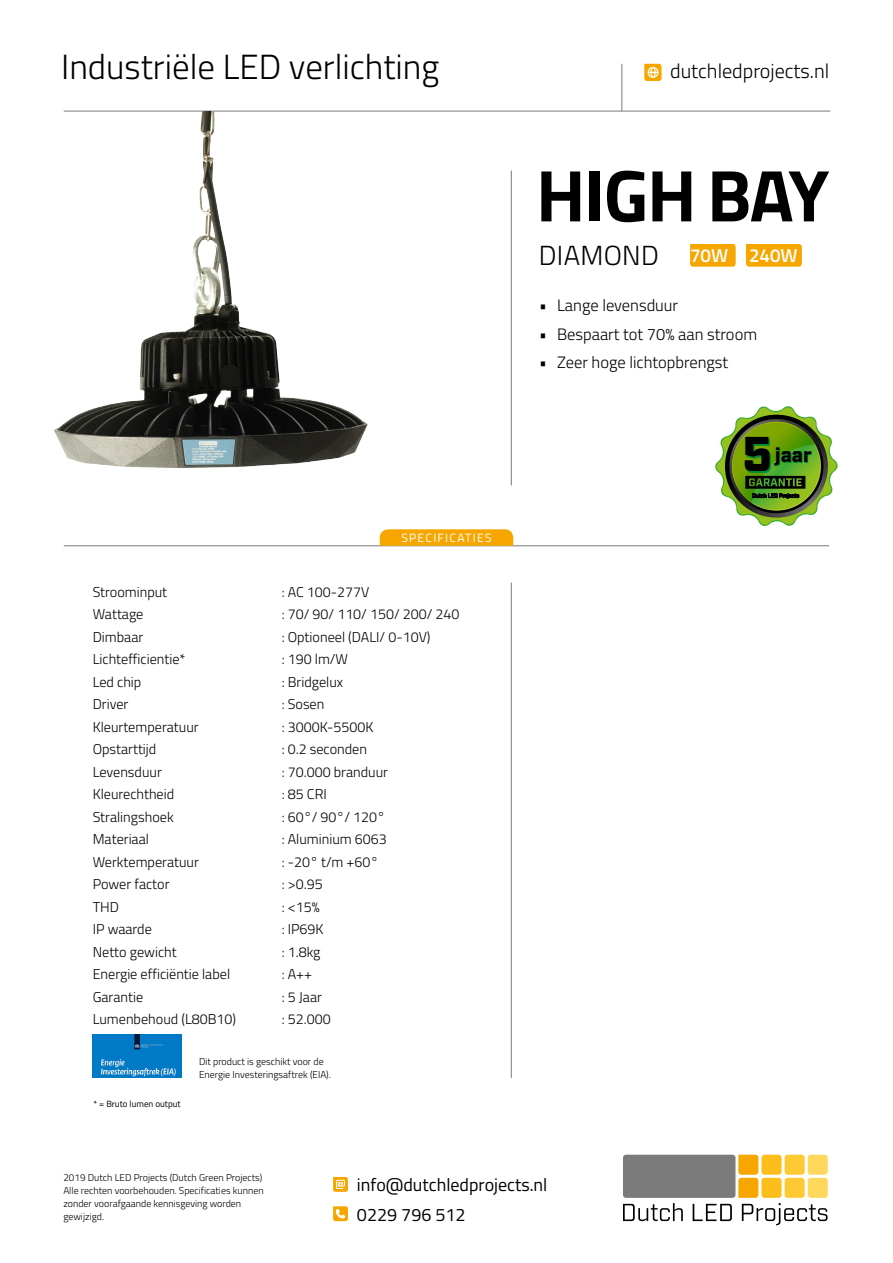
<style>
.page{position:relative;width:893px;height:1263px;background:#fff}
.page>*{position:absolute;margin:0;border:0;box-sizing:border-box;transform-origin:0 0}
.t1{font:700 73.35px "Titillium Web";letter-spacing:-.02em;color:#000}
.t2{font:900 48.75px "Industry";color:#000}
.t3{font:300 34.95px "Titillium Web";color:#000}
.t4{font:300 27.6px "Titillium Web";letter-spacing:.01em;color:#000}
.t5{font:300 20.1px "Titillium Web";color:#000}
.t6{font:900 20.1px "Industry";color:#000}
.t7{font:600 18.75px "Titillium Web";color:#fff}
.t8{font:18px "Titillium Web";color:#000}
.t9{font:300 16.5px "Titillium Web";color:#000}
.t10{font:300 14.25px "Titillium Web";color:#000}
.t11{font:12px "Titillium Web";letter-spacing:.11em;color:#fff}
.t12{font:300 9.9px/13px "Titillium Web";color:#000}
.t13{font:9px "Titillium Web";color:#000}
</style>
<div class="page">
<hr style="left:621px;top:64px;width:1px;height:47px;background:#7c7b7b">
<hr style="left:64px;top:545px;width:765px;height:1px;background:#7c7b7b">
<hr style="left:511px;top:583px;width:1px;height:495px;background:#7c7b7b">
<hr style="left:64px;top:111px;width:766px;height:1px;background:#7c7b7b">
<svg style="left:808px;top:1178px;width:20px;height:20px"></svg>
<svg style="left:808px;top:1155px;width:20px;height:20px"></svg>
<div style="left:623px;top:1155px;width:112px;height:43px;background:#7c7b7b;border-radius:3px"></div>
<svg style="left:623px;top:1203px;width:60px;height:18px"></svg>
<svg style="left:693px;top:1204px;width:39px;height:17px"></svg>
<svg style="left:738px;top:1155px;width:89px;height:70px"></svg>
<svg style="left:380px;top:529px;width:133px;height:17px;background:#f6a809"></svg>
<svg style="left:644px;top:64px;width:17px;height:17px"></svg>
<svg style="left:333px;top:1206px;width:15px;height:15px"></svg>
<svg style="left:333px;top:1177px;width:15px;height:15px"></svg>
<hr style="left:511px;top:171px;width:1px;height:314px;background:#7c7b7b">
<svg style="left:746px;top:244px;width:56px;height:23px"></svg>
<svg style="left:715px;top:406px;width:123px;height:120px"></svg>
<img style="left:93px;top:1034px;width:88px;height:44px">
<svg style="left:690px;top:244px;width:46px;height:23px"></svg>
<img style="left:54px;top:111px;width:421px;height:357px">
<h3 class="t3" style="left:61px;top:41px;width:380px">Industriële LED verlichting</h3>
<p class="t11" style="left:401px;top:529px;width:92px">SPECIFICATIES</p>
<p class="t10" style="left:93px;top:581px;width:76px">Stroominput</p>
<p class="t10" style="left:282px;top:581px;width:89px">: AC 100-277V</p>
<p class="t10" style="left:93px;top:604px;width:52px">Wattage</p>
<p class="t10" style="left:282px;top:604px;width:179px">: 70/ 90/ 110/ 150/ 200/ 240</p>
<p class="t10" style="left:93px;top:626px;width:52px">Dimbaar</p>
<p class="t10" style="left:282px;top:626px;width:150px">: Optioneel (DALI/ 0-10V)</p>
<p class="t10" style="left:93px;top:649px;width:94px">Lichtefficientie*</p>
<p class="t10" style="left:282px;top:649px;width:68px">: 190 lm/W</p>
<p class="t10" style="left:93px;top:671px;width:50px">Led chip</p>
<p class="t10" style="left:282px;top:671px;width:63px">: Bridgelux</p>
<p class="t10" style="left:93px;top:694px;width:37px">Driver</p>
<p class="t10" style="left:282px;top:694px;width:44px">: Sosen</p>
<p class="t10" style="left:93px;top:716px;width:108px">Kleurtemperatuur</p>
<p class="t10" style="left:282px;top:716px;width:93px">: 3000K-5500K</p>
<p class="t10" style="left:93px;top:739px;width:65px">Opstarttijd</p>
<p class="t10" style="left:282px;top:739px;width:87px">: 0.2 seconden</p>
<p class="t10" style="left:93px;top:761px;width:71px">Levensduur</p>
<p class="t10" style="left:282px;top:761px;width:108px">: 70.000 branduur</p>
<p class="t10" style="left:93px;top:784px;width:83px">Kleurechtheid</p>
<p class="t10" style="left:282px;top:784px;width:47px">: 85 CRI</p>
<p class="t10" style="left:93px;top:806px;width:83px">Stralingshoek</p>
<p class="t10" style="left:282px;top:806px;width:105px">: 60°/ 90°/ 120°</p>
<p class="t10" style="left:93px;top:829px;width:58px">Materiaal</p>
<p class="t10" style="left:282px;top:829px;width:107px">: Aluminium 6063</p>
<p class="t10" style="left:93px;top:851px;width:108px">Werktemperatuur</p>
<p class="t10" style="left:282px;top:851px;width:98px">: -20° t/m +60°</p>
<p class="t10" style="left:93px;top:874px;width:78px">Power factor</p>
<p class="t10" style="left:282px;top:874px;width:42px">: &gt;0.95</p>
<p class="t10" style="left:93px;top:896px;width:28px">THD</p>
<p class="t10" style="left:282px;top:896px;width:40px">: &lt;15%</p>
<p class="t10" style="left:93px;top:919px;width:61px">IP waarde</p>
<p class="t10" style="left:282px;top:919px;width:43px">: IP69K</p>
<p class="t10" style="left:93px;top:941px;width:85px">Netto gewicht</p>
<p class="t10" style="left:282px;top:941px;width:40px">: 1.8kg</p>
<p class="t10" style="left:93px;top:964px;width:139px">Energie efficiëntie label</p>
<p class="t10" style="left:282px;top:964px;width:32px">: A++</p>
<p class="t10" style="left:93px;top:986px;width:52px">Garantie</p>
<p class="t10" style="left:282px;top:986px;width:42px">: 5 Jaar</p>
<p class="t10" style="left:93px;top:1009px;width:145px">Lumenbehoud (L80B10)</p>
<p class="t10" style="left:282px;top:1009px;width:50px">: 52.000</p>
<p class="t13" style="left:94px;top:1097px;width:89px">* = Bruto lumen output</p>
<p class="t12" style="left:199px;top:1054px;width:133px">Dit product is geschikt voor de<br>Energie Investeringsaftrek (EIA).</p>
<h3 class="t5" style="left:670px;top:57px;width:161px">dutchledprojects.nl</h3>
<h1 class="t1" style="left:536px;top:140px;width:295px">HIGH BAY</h1>
<h3 class="t4" style="left:539px;top:236px;width:121px">DIAMOND</h3>
<h3 class="t7" style="left:749px;top:241px;width:50px">240W</h3>
<h3 class="t7" style="left:690px;top:241px;width:40px">70W</h3>
<p class="t9" style="left:539px;top:293px;width:141px">• Lange levensduur</p>
<p class="t9" style="left:539px;top:322px;width:220px">• Bespaart tot 70% aan stroom</p>
<p class="t9" style="left:539px;top:350px;width:191px">• Zeer hoge lichtopbrengst</p>
<h2 class="t2" style="left:742px;top:425px;width:32px">5</h2>
<h3 class="t6" style="left:775px;top:443px;width:38px">jaar</h3>
<p class="t12" style="left:63px;top:1171px;width:202px">2019 Dutch LED Projects (Dutch Green Projects)<br>Alle rechten voorbehouden. Specificaties kunnen zonder voorafgaande kennisgeving worden gewijzigd.</p>
<p class="t8" style="left:357px;top:1172px;width:192px">info@dutchledprojects.nl</p>
<p class="t8" style="left:357px;top:1201px;width:110px">0229 796 512</p>
</div>
